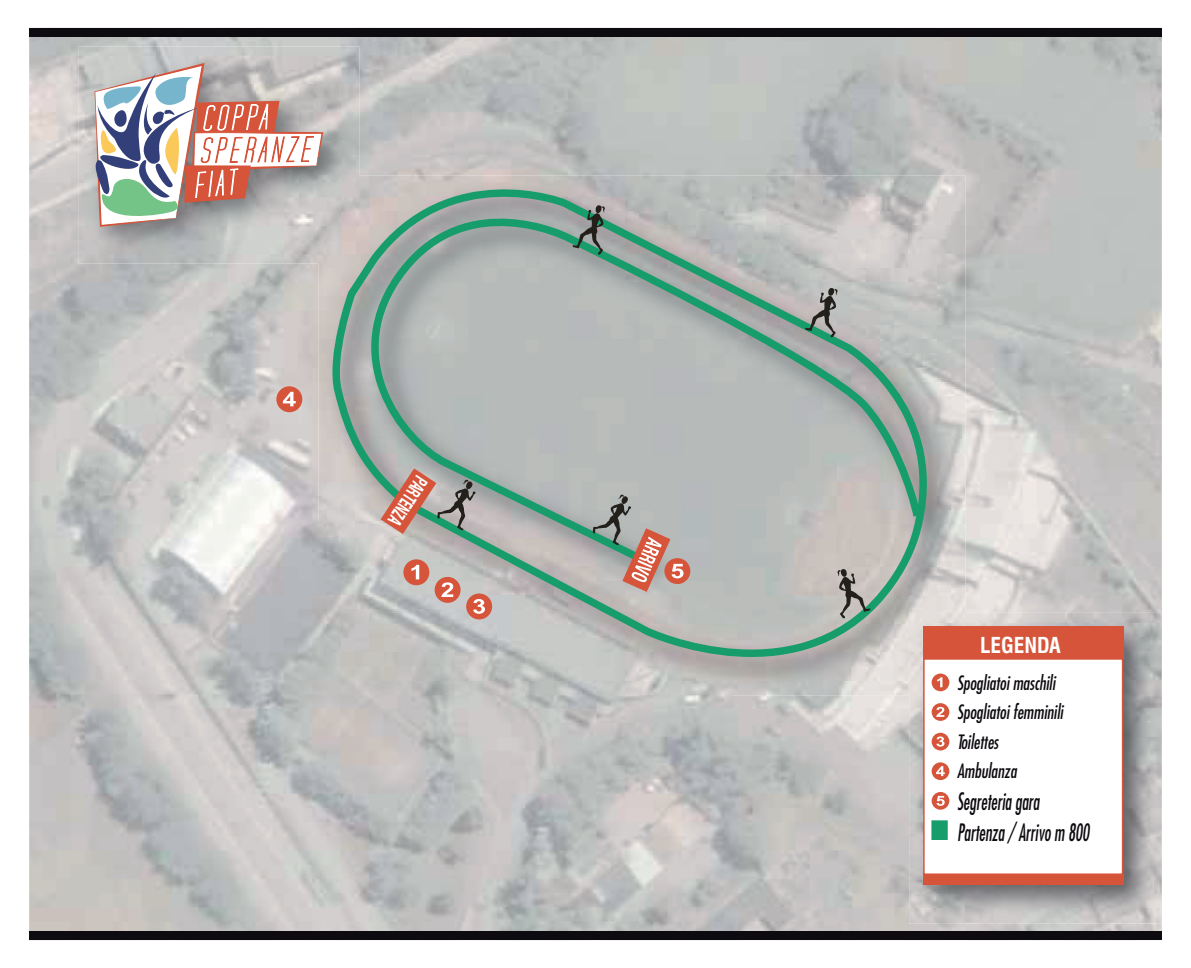
<style>
.page{position:relative;width:1191px;height:968px;background:#fff}
.page>*{position:absolute;margin:0;border:0;box-sizing:border-box;transform-origin:0 0}
.t1{font:italic 23.28px "Futura Md Cn BT";color:#0e0b10;scale:.74 1}
.t2{font:700 condensed 21.35px "Swiss 721 BT";color:#fff}
.t3{font:italic 19.25px/29.4px "Futura Md Cn BT";color:#0e0b10;scale:.9 1}
.t4{font:700 condensed 18.55px "Swiss 721 BT";color:#fff;scale:.69 1}
.s1{color:#179c6c}
</style>
<div class="page">
<img style="left:29px;top:28px;width:1132px;height:912px">
<img style="left:318px;top:175px;width:647px;height:520px">
<svg style="left:327px;top:158px;width:616px;height:547px;background:#b1b8b4"></svg>
<svg style="left:837px;top:568px;width:33px;height:50px;background:#979991"></svg>
<svg style="left:805px;top:288px;width:32px;height:49px;background:#87918a"></svg>
<svg style="left:572px;top:205px;width:33px;height:50px;background:#668478"></svg>
<img style="left:78px;top:47px;width:282px;height:216px">
<img style="left:318px;top:175px;width:42px;height:88px">
<svg style="left:94px;top:63px;width:229px;height:164px"></svg>
<div style="left:403px;top:559px;width:26px;height:26px;background:#d5543a;border-radius:50%"></div>
<svg style="left:411px;top:564px;width:8px;height:15px"></svg>
<div style="left:434px;top:577px;width:26px;height:25px;background:#d5543a;border-radius:50%"></div>
<svg style="left:441px;top:582px;width:12px;height:15px"></svg>
<div style="left:466px;top:593px;width:26px;height:26px;background:#d5543a;border-radius:50%"></div>
<svg style="left:473px;top:599px;width:12px;height:14px"></svg>
<div style="left:664px;top:558px;width:26px;height:26px;background:#d5543a;border-radius:50%"></div>
<div style="left:29px;top:930px;width:1132px;height:9px;background:#0e0b10"></div>
<div style="left:29px;top:29px;width:1132px;height:8px;background:#0e0b10"></div>
<svg style="left:592px;top:494px;width:91px;height:97px;background:#b1a39b"></svg>
<svg style="left:381px;top:468px;width:95px;height:66px;background:#a48f83"></svg>
<div style="left:276px;top:386px;width:26px;height:26px;background:#d5543a;border-radius:50%"></div>
<svg style="left:283px;top:392px;width:13px;height:14px"></svg>
<img style="left:909px;top:612px;width:253px;height:311px">
<img style="left:909px;top:612px;width:56px;height:83px">
<div style="left:923px;top:658px;width:200px;height:216px;background:#fff;border:1px solid #d5543a"></div>
<div style="left:923px;top:626px;width:200px;height:33px;background:#d5543a"></div>
<div style="left:923px;top:874px;width:200px;height:10px;background:#d5543a"></div>
<svg style="left:931px;top:673px;width:18px;height:18px"></svg>
<svg style="left:937px;top:677px;width:5px;height:10px"></svg>
<svg style="left:931px;top:703px;width:18px;height:17px"></svg>
<svg style="left:936px;top:706px;width:8px;height:10px"></svg>
<svg style="left:931px;top:732px;width:18px;height:18px"></svg>
<svg style="left:936px;top:736px;width:8px;height:10px"></svg>
<div style="left:931px;top:762px;width:18px;height:18px;background:#d5543a;border-radius:50%"></div>
<svg style="left:936px;top:766px;width:8px;height:10px"></svg>
<svg style="left:931px;top:791px;width:18px;height:18px"></svg>
<svg style="left:936px;top:795px;width:8px;height:10px"></svg>
<p class="t4" style="left:432px;top:484px;width:79px;rotate:123deg">PARTENZA</p>
<p class="t2" style="left:980px;top:632px;width:82px">LEGENDA</p>
<p class="t3" style="left:957px;top:667px;width:119px">Spogliatoi maschili<br>Spogliatoi femminili<br>Toilettes<br>Ambulanza</p>
<p class="t1" style="left:957px;top:786px;width:113px">Segreteria gara</p>
<p class="t1" style="left:930px;top:818px;width:216px"><span class="s1">■</span> Partenza / Arrivo m 800</p>
</div>
